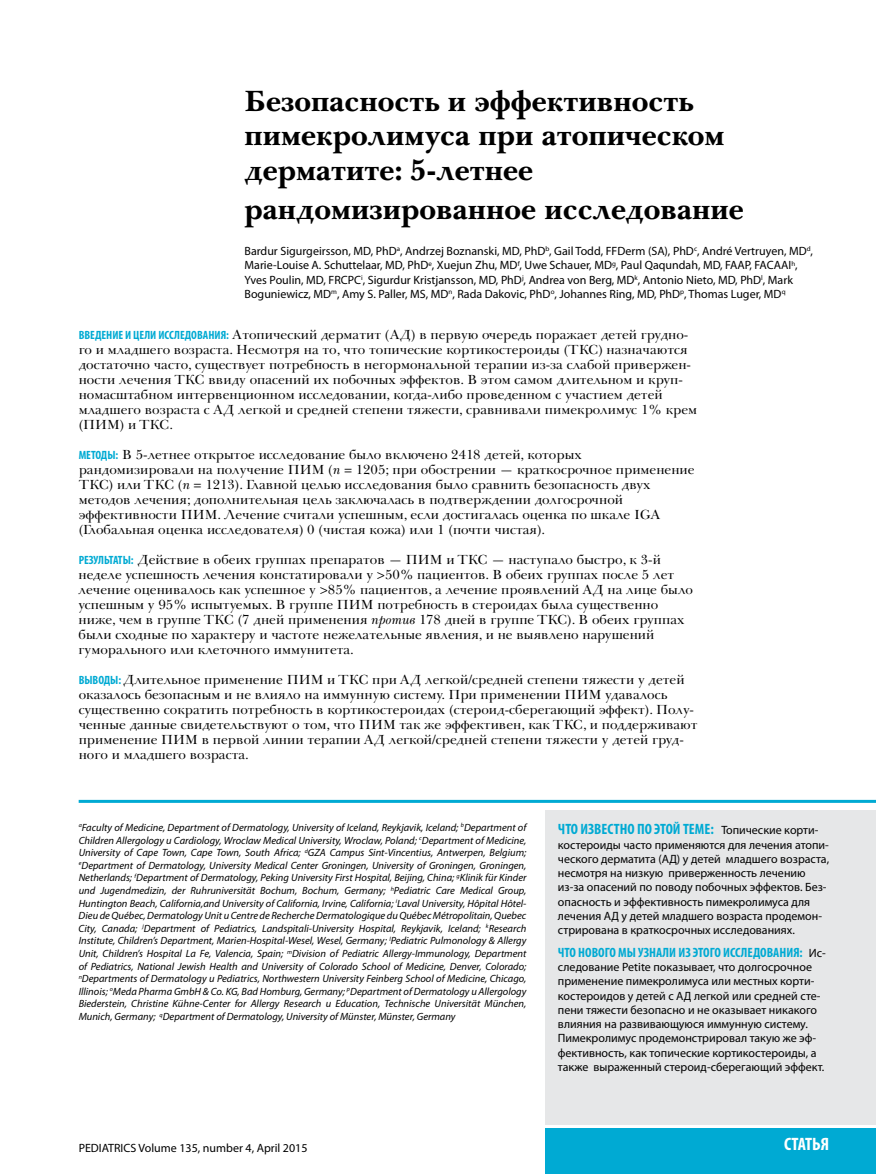
<style>
.page{position:relative;width:876px;height:1174px;background:#fff}
.page>*{position:absolute;margin:0;border:0;box-sizing:border-box;transform-origin:0 0}
.t1{font:700 30px/34.5px "Baskerville C";color:#000}
.t2{font:700 condensed 18px "Myriad Pro";color:#fff}
.t3{font:700 condensed 15px "Myriad Pro";color:#00aad3}
.t4{font:13.5px/15px "Baskerville C";color:#000}
.t5{font:700 condensed 13.5px "Myriad Pro";color:#00aad3}
.t6{font:12px/14.2px "Myriad Pro";color:#000}
.t7{font:italic 10.5px/12.6px "Myriad Pro";color:#000;text-align:justify}
.s1{font-family:"Myriad Pro";font-weight:700;font-stretch:condensed;font-size:12px;color:#00aad3}
.s2{font-style:italic}
.s3{font-weight:400;font-stretch:normal;font-size:12px;color:#000}
</style>
<div class="page">
<div style="left:545px;top:810px;width:331px;height:315px;background:#e6e7e8"></div>
<div style="left:545px;top:1128px;width:331px;height:46px;background:#00aad3"></div>
<hr style="left:79px;top:800px;width:797px;height:3px;background:#00aad3">
<h1 class="t1" style="left:244px;top:84px;width:481px">Безопасность и эффективность пимекролимуса при атопическом дерматите: 5-летнее</h1>
<h1 class="t1" style="left:244px;top:192px;width:501px">рандомизированное исследование</h1>
<p class="t6" style="left:244px;top:244px;width:570px">Bardur Sigurgeirsson, MD, PhD<sup>a</sup>, Andrzej Boznanski, MD, PhD<sup>b</sup>, Gail Todd, FFDerm (SA), PhD<sup>c</sup>, André Vertruyen, MD<sup>d</sup>, Marie-Louise A. Schuttelaar, MD, PhD<sup>e</sup>, Xuejun Zhu, MD<sup>f</sup>, Uwe Schauer, MD<sup>g</sup>, Paul Qaqundah, MD, FAAP, FACAAI<sup>h</sup>, Yves Poulin, MD, FRCPC<sup>i</sup>, Sigurdur Kristjansson, MD, PhD<sup>j</sup>, Andrea von Berg, MD<sup>k</sup>, Antonio Nieto, MD, PhD<sup>l</sup>, Mark Boguniewicz, MD<sup>m</sup>, Amy S. Paller, MS, MD<sup>n</sup>, Rada Dakovic, PhD<sup>o</sup>, Johannes Ring, MD, PhD<sup>p</sup>, Thomas Luger, MD<sup>q</sup></p>
<p class="t4" style="left:79px;top:327px;width:620px"><span class="s1">ВВЕДЕНИЕ И ЦЕЛИ ИССЛЕДОВАНИЯ:</span> Атопический дерматит (АД) в первую очередь поражает детей грудно&shy;го и младшего возраста. Несмотря на то, что топические кортикостероиды (ТКС) назначаются достаточно часто, существует потребность в негормональной терапии из-за слабой привержен&shy;ности лечения ТКС ввиду опасений их побочных эффектов. В этом самом длительном и круп&shy;номасштабном интервенционном исследовании, когда-либо проведенном с участием детей младшего возраста с АД легкой и средней степени тяжести, сравнивали пимекролимус 1% крем (ПИМ) и ТКС.</p>
<p class="t4" style="left:79px;top:447px;width:617px"><span class="s1">МЕТОДЫ:</span> В 5-летнее открытое исследование было включено 2418 детей, которых рандомизировали на получение ПИМ (<span class="s2">n</span> = 1205; при обострении — краткосрочное применение ТКС) или ТКС (<span class="s2">n</span> = 1213). Главной целью исследования было сравнить безопасность двух методов лечения; дополнительная цель заключалась в подтверждении долгосрочной эффективности ПИМ. Лечение считали успешным, если достигалась оценка по шкале IGA (Глобальная оценка исследователя) 0 (чистая кожа) или 1 (почти чистая).</p>
<p class="t4" style="left:79px;top:552px;width:616px"><span class="s1">РЕЗУЛЬТАТЫ:</span> Действие в обеих группах препаратов — ПИМ и ТКС — наступало быстро, к 3-й неделе успешность лечения констатировали у &gt;50% пациентов. В обеих группах после 5 лет лечение оценивалось как успешное у &gt;85% пациентов, а лечение проявлений АД на лице было успешным у 95% испытуемых. В группе ПИМ потребность в стероидах была существенно ниже, чем в группе ТКС (7 дней применения <span class="s2">против</span> 178 дней в группе ТКС). В обеих группах были сходные по характеру и частоте нежелательные явления, и не выявлено нарушений гуморального или клеточного иммунитета.</p>
<p class="t4" style="left:79px;top:672px;width:620px"><span class="s1">ВЫВОДЫ:</span> Длительное применение ПИМ и ТКС при АД легкой/средней степени тяжести у детей оказалось безопасным и не влияло на иммунную систему. При применении ПИМ удавалось существенно сократить потребность в кортикостероидах (стероид-сберегающий эффект). Полу&shy;ченные данные свидетельствуют о том, что ПИМ так же эффективен, как ТКС, и поддерживают применение ПИМ в первой линии терапии АД легкой/средней степени тяжести у детей груд&shy;ного и младшего возраста.</p>
<p class="t7" style="left:79px;top:821px;width:449px"><sup>a</sup>Faculty of Medicine, Department of Dermatology, University of Iceland, Reykjavik, Iceland; <sup>b</sup>Department of Children Allergology и Cardiology, Wroclaw Medical University, Wroclaw, Poland; <sup>c</sup>Department of Medicine, University of Cape Town, Cape Town, South Africa; <sup>d</sup>GZA Campus Sint-Vincentius, Antwerpen, Belgium; <sup>e</sup>Department of Dermatology, University Medical Center Groningen, University of Groningen, Groningen, Netherlands; <sup>f</sup>Department of Dermatology, Peking University First Hospital, Beijing, China; <sup>g</sup>Klinik für Kinder und Jugendmedizin, der Ruhruniversität Bochum, Bochum, Germany; <sup>h</sup>Pediatric Care Medical Group, Huntington Beach, California,and University of California, Irvine, California; <sup>i</sup>Laval University, Hôpital Hôtel-Dieu de Québec, Dermatology Unit и Centre de Recherche Dermatologique du Québec Métropolitain, Quebec City, Canada; <sup>j</sup>Department of Pediatrics, Landspitali-University Hospital, Reykjavik, Iceland; <sup>k</sup>Research Institute, Children’s Department, Marien-Hospital-Wesel, Wesel, Germany; <sup>l</sup>Pediatric Pulmonology &amp; Allergy Unit, Children’s Hospital La Fe, Valencia, Spain; <sup>m</sup>Division of Pediatric Allergy-Immunology, Department of Pediatrics, National Jewish Health and University of Colorado School of Medicine, Denver, Colorado; <sup>n</sup>Departments of Dermatology и Pediatrics, Northwestern University Feinberg School of Medicine, Chicago, Illinois; <sup>o</sup>Meda Pharma GmbH &amp; Co. KG, Bad Homburg, Germany; <sup>p</sup>Department of Dermatology и Allergology Biederstein, Christine Kühne-Center for Allergy Research и Education, Technische Universität München, Munich, Germany; <sup>q</sup>Department of Dermatology, University of Münster, Münster, Germany</p>
<p class="t3" style="left:558px;top:820px;width:262px">ЧТО ИЗВЕСТНО ПО ЭТОЙ ТЕМЕ: <span class="s3">Топические корти-</span></p>
<p class="t6" style="left:558px;top:837px;width:273px">костероиды часто применяются для лечения атопи&shy;ческого дерматита (АД) у детей младшего возраста, несмотря на низкую приверженность лечению из-за опасений по поводу побочных эффектов. Без&shy;опасность и эффективность пимекролимуса для лечения АД у детей младшего возраста продемон&shy;стрирована в краткосрочных исследованиях.</p>
<p class="t5" style="left:558px;top:944px;width:269px">ЧТО НОВОГО МЫ УЗНАЛИ ИЗ ЭТОГО ИССЛЕДОВАНИЯ: <span class="s3">Ис-</span></p>
<p class="t6" style="left:558px;top:959px;width:268px">следование Petite показывает, что долгосрочное применение пимекролимуса или местных корти&shy;костероидов у детей с АД легкой или средней сте&shy;пени тяжести безопасно и не оказывает никакого влияния на развивающуюся иммунную систему.<br>Пимекролимус продемонстрировал такую же эф&shy;фективность, как топические кортикостероиды, а также выраженный стероид-сберегающий эффект.</p>
<p class="t6" style="left:79px;top:1140px;width:230px">PEDIATRICS Volume 135, number 4, April 2015</p>
<h2 class="t2" style="left:784px;top:1132px;width:47px">СТАТЬЯ</h2>
</div>
